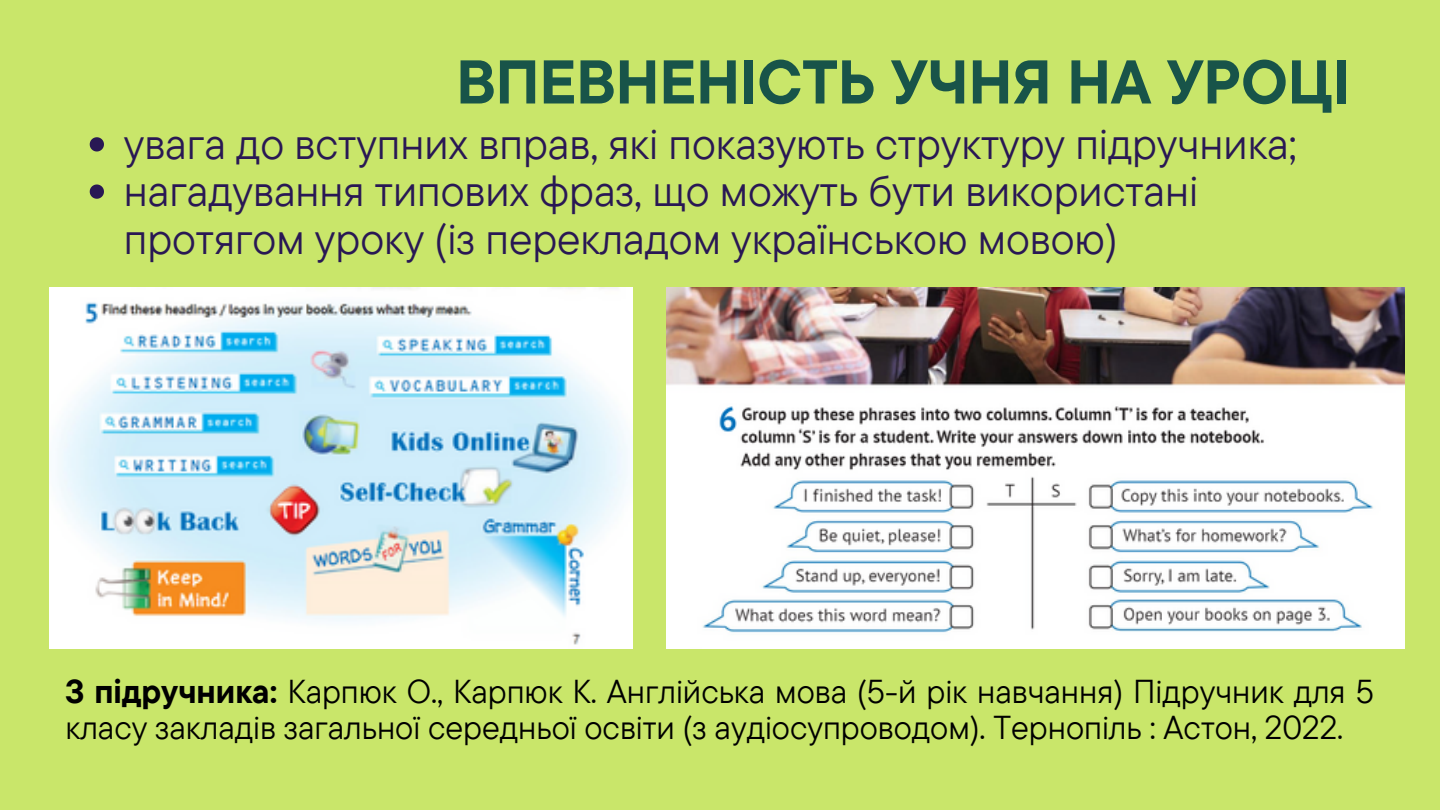
<style>
.page{position:relative;width:1440px;height:810px;background:#c9e66a}
.page>*{position:absolute;margin:0;border:0;box-sizing:border-box;transform-origin:0 0}
.t1{font:700 61.6px "TT Commons Pro";color:#185449}
.t2{font:43.4px/47.2px "TT Commons Pro";color:#291854}
.t3{font:33px/36px "TT Commons Pro";color:#000}
.s1{font-weight:700}
</style>
<div class="page">
<img style="left:50px;top:288px;width:583px;height:361px">
<img style="left:667px;top:288px;width:738px;height:361px">
<svg style="left:90px;top:137px;width:14px;height:15px"></svg>
<svg style="left:90px;top:185px;width:14px;height:14px"></svg>
<p class="t1" style="left:456px;top:42px;width:895px">ВПЕВНЕНІСТЬ УЧНЯ НА УРОЦІ</p>
<p class="t2" style="left:124px;top:119px;width:1174px">увага до вступних вправ, які показують структуру підручника;</p>
<p class="t2" style="left:124px;top:166px;width:1076px">нагадування типових фраз, що можуть бути використані протягом уроку (із перекладом українською мовою)</p>
<p class="t3" style="left:65px;top:673px;width:1310px"><span class="s1">З підручника:</span> Карпюк О., Карпюк К. Англійська мова (5-й рік навчання) Підручник для 5 класу закладів загальної середньої освіти (з аудіосупроводом). Тернопіль : Астон, 2022.</p>
</div>
